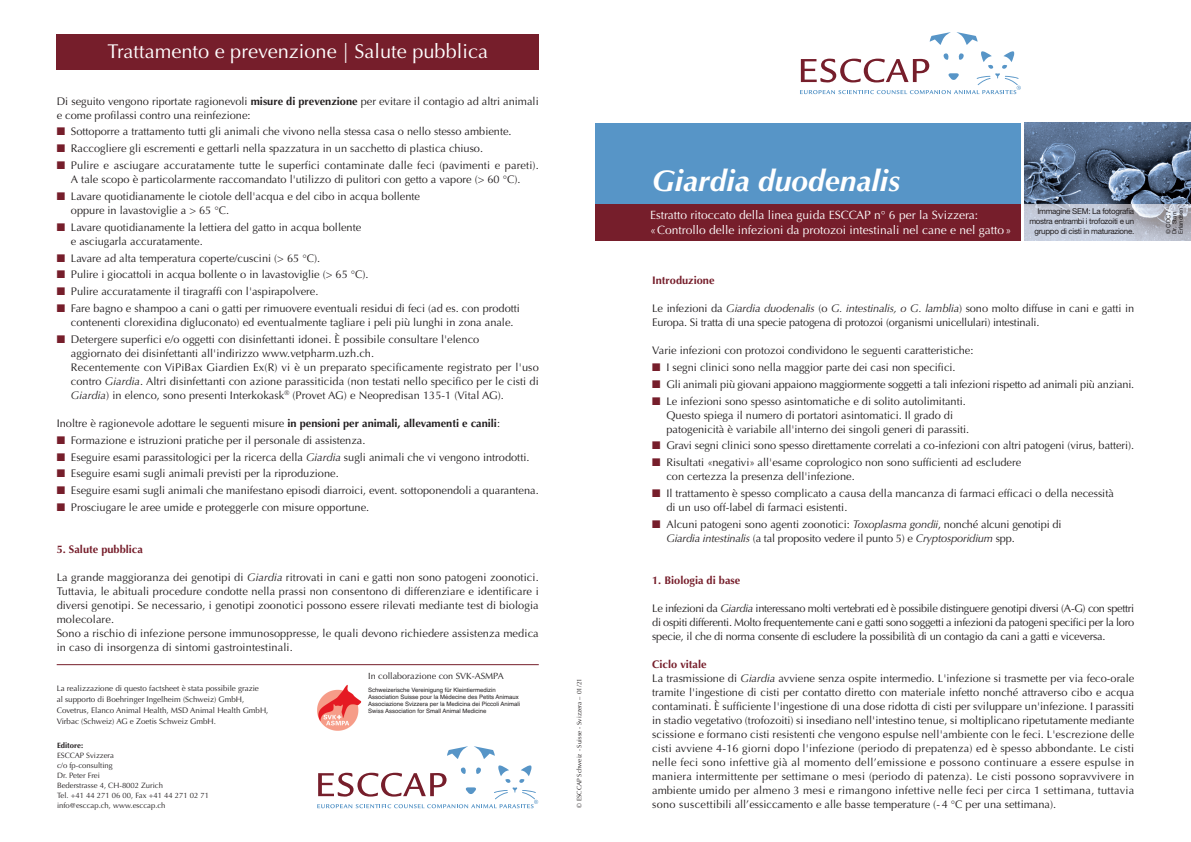
<style>
.page{position:relative;width:1191px;height:842px;background:#fff}
.page>*{position:absolute;margin:0;border:0;box-sizing:border-box;transform-origin:0 0}
.t1{font:italic 700 30px "Optima";color:#fff}
.t2{font:20px "Optima";color:#fff}
.t3{font:12px/15px "Optima";color:#fff}
.t4{font:11px/14px "Optima";color:#231f20}
.t5{font:11px/14px "Optima";letter-spacing:-.02em;color:#231f20}
.t6{font:700 11px "Optima";color:#761e2b}
.t7{font:9px "Optima";color:#231f20}
.t8{font:8px/11px "Optima";color:#231f20}
.t9{font:8px/9.6px "Helvetica Neue LT Pro";letter-spacing:-.035em;color:#231f20;text-align:right}
.t10{font:7.7px/10px "Optima";color:#231f20}
.t11{font:700 7.7px "Optima";color:#231f20}
.t12{font:6.5px "Optima";color:#231f20}
.t13{font:6px/7.2px "Helvetica";color:#231f20}
.t14{font:6px/6.2px "Helvetica Neue LT Pro";color:#231f20}
.s1{font-weight:700}
.s2{color:#761e2b}
.s3{font-style:italic}
.s4{font-weight:700;color:#761e2b}
</style>
<div class="page">
<hr style="left:57px;top:664px;width:482px;height:1px;background:#761e2b">
<div style="left:57px;top:34px;width:482px;height:36px;background:#761e2b"></div>
<svg style="left:317px;top:746px;width:221px;height:62px"></svg>
<img style="left:317px;top:684px;width:45px;height:47px">
<div style="left:595px;top:123px;width:425px;height:82px;background:#5795c7"></div>
<div style="left:595px;top:204px;width:425px;height:37px;background:#761e2b"></div>
<img style="left:1024px;top:123px;width:167px;height:81px">
<svg style="left:800px;top:32px;width:221px;height:62px"></svg>
<img style="left:1024px;top:204px;width:167px;height:37px">
<h2 class="t2" style="left:107px;top:43px;width:382px">Trattamento e prevenzione | Salute pubblica</h2>
<p class="t4" style="left:57px;top:95px;width:483px">Di seguito vengono riportate ragionevoli <span class="s1">misure di prevenzione</span> per evitare il contagio ad altri animali e come profilassi contro una reinfezione:</p>
<p class="t4" style="left:57px;top:126px;width:456px"><span class="s2">■</span> Sottoporre a trattamento tutti gli animali che vivono nella stessa casa o nello stesso ambiente.</p>
<p class="t4" style="left:57px;top:143px;width:428px"><span class="s2">■</span> Raccogliere gli escrementi e gettarli nella spazzatura in un sacchetto di plastica chiuso.</p>
<p class="t4" style="left:57px;top:159px;width:483px;text-align:center"><span class="s2">■</span> Pulire e asciugare accuratamente tutte le superfici contaminate dalle feci (pavimenti e pareti).<br>A tale scopo è particolarmente raccomandato l'utilizzo di pulitori con getto a vapore (&gt; 60 °C).</p>
<p class="t4" style="left:71px;top:190px;width:351px;text-indent:-14px"><span class="s2">■</span> Lavare quotidianamente le ciotole dell'acqua e del cibo in acqua bollente oppure in lavastoviglie a &gt; 65 °C.</p>
<p class="t4" style="left:71px;top:221px;width:292px;text-indent:-14px"><span class="s2">■</span> Lavare quotidianamente la lettiera del gatto in acqua bollente e asciugarla accuratamente.</p>
<p class="t4" style="left:57px;top:252px;width:265px"><span class="s2">■</span> Lavare ad alta temperatura coperte/cuscini (&gt; 65 °C).</p>
<p class="t4" style="left:57px;top:269px;width:313px"><span class="s2">■</span> Pulire i giocattoli in acqua bollente o in lavastoviglie (&gt; 65 °C).</p>
<p class="t4" style="left:57px;top:286px;width:263px"><span class="s2">■</span> Pulire accuratamente il tiragraffi con l'aspirapolvere.</p>
<p class="t4" style="left:71px;top:302px;width:450px;text-indent:-14px"><span class="s2">■</span> Fare bagno e shampoo a cani o gatti per rimuovere eventuali residui di feci (ad es. con prodotti contenenti clorexidina digluconato) ed eventualmente tagliare i peli più lunghi in zona anale.</p>
<p class="t4" style="left:71px;top:333px;width:469px;text-indent:-14px"><span class="s2">■</span> Detergere superfici e/o oggetti con disinfettanti idonei. È possibile consultare l'elenco<br>aggiornato dei disinfettanti all'indirizzo www.vetpharm.uzh.ch.<br>Recentemente con ViPiBax Giardien Ex(R) vi è un preparato specificamente registrato per l'uso contro <span class="s3">Giardia</span>. Altri disinfettanti con azione parassiticida (non testati nello specifico per le cisti di <span class="s3">Giardia</span>) in elenco, sono presenti Interkokask<sup>®</sup> (Provet AG) e Neopredisan 135-1 (Vital AG).</p>
<p class="t4" style="left:57px;top:417px;width:445px">Inoltre è ragionevole adottare le seguenti misure <span class="s1">in pensioni per animali, allevamenti e canili</span>:</p>
<p class="t4" style="left:57px;top:434px;width:310px"><span class="s2">■</span> Formazione e istruzioni pratiche per il personale di assistenza.</p>
<p class="t4" style="left:57px;top:451px;width:474px"><span class="s2">■</span> Eseguire esami parassitologici per la ricerca della <span class="s3">Giardia</span> sugli animali che vi vengono introdotti.</p>
<p class="t4" style="left:57px;top:468px;width:283px"><span class="s2">■</span> Eseguire esami sugli animali previsti per la riproduzione.</p>
<p class="t4" style="left:57px;top:485px;width:483px"><span class="s2">■</span> Eseguire esami sugli animali che manifestano episodi diarroici, event. sottoponendoli a quarantena.</p>
<p class="t4" style="left:57px;top:501px;width:314px"><span class="s2">■</span> Prosciugare le aree umide e proteggerle con misure opportune.</p>
<p class="t6" style="left:57px;top:545px;width:88px">5. Salute pubblica</p>
<p class="t4" style="left:57px;top:571px;width:483px">La grande maggioranza dei genotipi di <span class="s3">Giardia</span> ritrovati in cani e gatti non sono patogeni zoonotici.<br>Tuttavia, le abituali procedure condotte nella prassi non consentono di differenziare e identificare i diversi genotipi. Se necessario, i genotipi zoonotici possono essere rilevati mediante test di biologia molecolare.<br>Sono a rischio di infezione persone immunosoppresse, le quali devono richiedere assistenza medica in caso di insorgenza di sintomi gastrointestinali.</p>
<p class="t8" style="left:57px;top:684px;width:213px">La realizzazione di questo factsheet è stata possibile grazie<br>al supporto di Boehringer Ingelheim (Schweiz) GmbH, Covetrus, Elanco Animal Health, MSD Animal Health GmbH, Virbac (Schweiz) AG e Zoetis Schweiz GmbH.</p>
<p class="t7" style="left:368px;top:672px;width:137px">In collaborazione con SVK-ASMPA</p>
<p class="t13" style="left:368px;top:686px;width:154px">Schweizerische Vereinigung für Kleintiermedizin Association Suisse pour la Médecine des Petits Animaux Associazione Svizzera per la Medicina dei Piccoli Animali Swiss Association for Small Animal Medicine</p>
<p class="t11" style="left:57px;top:742px;width:28px">Editore:</p>
<p class="t10" style="left:57px;top:751px;width:153px">ESCCAP Svizzera<br>c/o fp-consulting<br>Dr. Peter Frei<br>Bederstrasse 4, CH-8002 Zurich<br>Tel. +41 44 271 06 00, Fax +41 44 271 02 71 info@esccap.ch, www.esccap.ch</p>
<p class="t12" style="left:577px;top:808px;width:131px;rotate:-90deg">© ESCCAP Schweiz - Suisse - Svizzera – 01/21</p>
<h1 class="t1" style="left:652px;top:168px;width:249px">Giardia duodenalis</h1>
<p class="t3" style="left:650px;top:208px;width:363px">Estratto ritoccato della linea guida ESCCAP n° 6 per la Svizzera: «Controllo delle infezioni da protozoi intestinali nel cane e nel gatto»</p>
<p class="t14" style="left:1165px;top:234px;width:28px;rotate:-90deg">© CDC /<br>Dr. Stan<br>Erlandsen</p>
<p class="t9" style="left:1029px;top:208px;width:106px">Immagine SEM: La fotografia mostra entrambi i trofozoiti e un gruppo di cisti in maturazione.</p>
<p class="t6" style="left:652px;top:276px;width:64px">Introduzione</p>
<p class="t5" style="left:652px;top:302px;width:483px">Le infezioni da <span class="s3">Giardia duodenalis</span> (o <span class="s3">G. intestinalis, o G. lamblia</span>) sono molto diffuse in cani e gatti in<br>Europa. Si tratta di una specie patogena di protozoi (organismi unicellulari) intestinali.</p>
<p class="t4" style="left:652px;top:344px;width:323px">Varie infezioni con protozoi condividono le seguenti caratteristiche:</p>
<p class="t4" style="left:652px;top:361px;width:305px"><span class="s2">■</span> I segni clinici sono nella maggior parte dei casi non specifici.</p>
<p class="t4" style="left:652px;top:378px;width:483px"><span class="s2">■</span> Gli animali più giovani appaiono maggiormente soggetti a tali infezioni rispetto ad animali più anziani.</p>
<p class="t4" style="left:666px;top:395px;width:304px;text-indent:-14px"><span class="s2">■</span> Le infezioni sono spesso asintomatiche e di solito autolimitanti.<br>Questo spiega il numero di portatori asintomatici. Il grado di patogenicità è variabile all'interno dei singoli generi di parassiti.</p>
<p class="t4" style="left:652px;top:440px;width:483px"><span class="s2">■</span> Gravi segni clinici sono spesso direttamente correlati a co-infezioni con altri patogeni (virus, batteri).</p>
<p class="t4" style="left:666px;top:456px;width:356px;text-indent:-14px"><span class="s2">■</span> Risultati «negativi» all'esame coprologico non sono sufficienti ad escludere con certezza la presenza dell'infezione.</p>
<p class="t4" style="left:666px;top:487px;width:449px;text-indent:-14px"><span class="s2">■</span> Il trattamento è spesso complicato a causa della mancanza di farmaci efficaci o della necessità di un uso off-label di farmaci esistenti.</p>
<p class="t4" style="left:666px;top:518px;width:396px;text-indent:-14px"><span class="s2">■</span> Alcuni patogeni sono agenti zoonotici: <span class="s3">Toxoplasma gondii</span>, nonché alcuni genotipi di<br><span class="s3">Giardia intestinalis</span> (a tal proposito vedere il punto 5) e <span class="s3">Cryptosporidium</span> spp.</p>
<p class="t6" style="left:652px;top:576px;width:90px">1. Biologia di base</p>
<p class="t4" style="left:652px;top:602px;width:483px;text-align:justify">Le infezioni da <span class="s3">Giardia</span> interessano molti vertebrati ed è possibile distinguere genotipi diversi (A-G) con spettri di ospiti differenti. Molto frequentemente cani e gatti sono soggetti a infezioni da patogeni specifici per la loro specie, il che di norma consente di escludere la possibilità di un contagio da cani a gatti e viceversa.</p>
<p class="t4" style="left:652px;top:658px;width:483px"><span class="s4">Ciclo vitale<br></span>La trasmissione di <span class="s3">Giardia</span> avviene senza ospite intermedio. L'infezione si trasmette per via feco-orale tramite l'ingestione di cisti per contatto diretto con materiale infetto nonché attraverso cibo e acqua contaminati. È sufficiente l'ingestione di una dose ridotta di cisti per sviluppare un'infezione. I parassiti in stadio vegetativo (trofozoiti) si insediano nell'intestino tenue, si moltiplicano ripetutamente mediante scissione e formano cisti resistenti che vengono espulse nell'ambiente con le feci. L'escrezione delle cisti avviene 4-16 giorni dopo l'infezione (periodo di prepatenza) ed è spesso abbondante. Le cisti nelle feci sono infettive già al momento dell’emissione e possono continuare a essere espulse in maniera intermittente per settimane o mesi (periodo di patenza). Le cisti possono sopravvivere in ambiente umido per almeno 3 mesi e rimangono infettive nelle feci per circa 1 settimana, tuttavia sono suscettibili all’essiccamento e alle basse temperature (- 4 °C per una settimana).</p>
</div>
